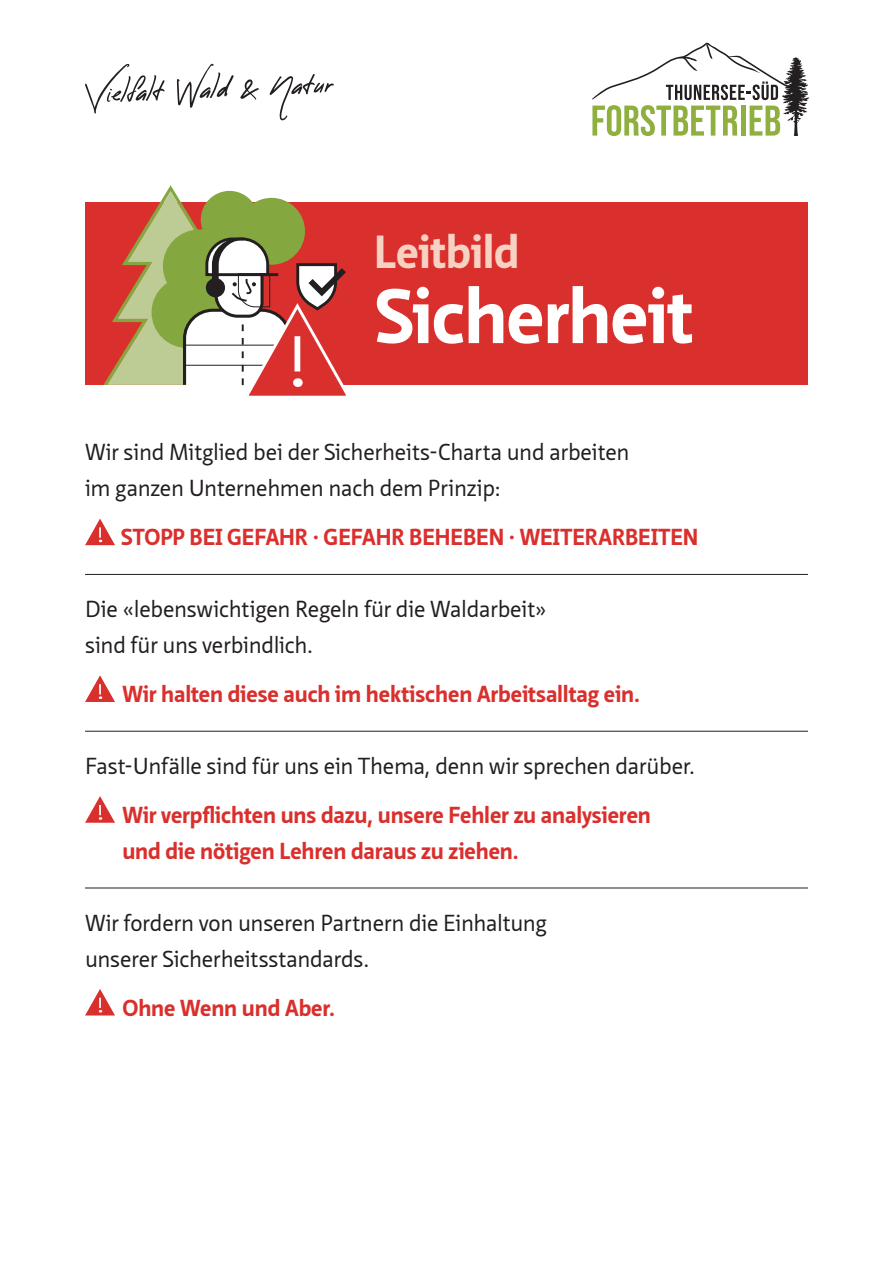
<style>
.page{position:relative;width:893px;height:1263px;background:#fff}
.page>*{position:absolute;margin:0;border:0;box-sizing:border-box;transform-origin:0 0}
.t1{font:700 75px "Neue Sans Pro";letter-spacing:-.015em;color:#fff}
.t2{font:700 45px "Neue Sans Pro";letter-spacing:-.005em;color:#f7d2c3}
.t3{font:22.5px/36px "Neue Sans Pro";letter-spacing:-.015em;color:#231f20}
.t4{font:700 22.5px/36px "Neue Sans Pro";letter-spacing:-.005em;color:#da302d}
</style>
<div class="page">
<svg style="left:592px;top:43px;width:217px;height:93px"></svg>
<svg style="left:85px;top:64px;width:80px;height:50px"></svg>
<svg style="left:177px;top:64px;width:57px;height:44px"></svg>
<svg style="left:240px;top:79px;width:19px;height:21px"></svg>
<svg style="left:269px;top:74px;width:65px;height:47px"></svg>
<div style="left:85px;top:202px;width:723px;height:183px;background:#da302d"></div>
<hr style="left:85px;top:574px;width:723px;height:1px;background:#231f20">
<hr style="left:85px;top:731px;width:723px;height:1px;background:#231f20">
<hr style="left:85px;top:888px;width:723px;height:1px;background:#231f20">
<svg style="left:85px;top:519px;width:30px;height:26px"></svg>
<svg style="left:85px;top:675px;width:30px;height:27px"></svg>
<svg style="left:85px;top:796px;width:30px;height:27px"></svg>
<svg style="left:85px;top:989px;width:30px;height:26px"></svg>
<svg style="left:103px;top:185px;width:243px;height:211px"></svg>
<h2 class="t2" style="left:374px;top:223px;width:147px">Leitbild</h2>
<h1 class="t1" style="left:374px;top:267px;width:321px">Sicherheit</h1>
<p class="t3" style="left:85px;top:434px;width:546px">Wir sind Mitglied bei der Sicherheits-Charta und arbeiten im ganzen Unternehmen nach dem Prinzip:</p>
<p class="t4" style="left:121px;top:519px;width:579px">STOPP BEI GEFAHR ∙ GEFAHR BEHEBEN ∙ WEITERARBEITEN</p>
<p class="t3" style="left:85px;top:591px;width:463px">Die «lebenswichtigen Regeln für die Waldarbeit» sind für uns verbindlich.</p>
<p class="t4" style="left:122px;top:676px;width:519px">Wir halten diese auch im hektischen Arbeitsalltag ein.</p>
<p class="t3" style="left:85px;top:748px;width:611px">Fast-Unfälle sind für uns ein Thema, denn wir sprechen darüber.</p>
<p class="t4" style="left:122px;top:796px;width:530px">Wir verpflichten uns dazu, unsere Fehler zu analysieren und die nötigen Lehren daraus zu ziehen.</p>
<p class="t3" style="left:85px;top:904px;width:463px">Wir fordern von unseren Partnern die Einhaltung unserer Sicherheitsstandards.</p>
<p class="t4" style="left:122px;top:989px;width:214px">Ohne Wenn und Aber.</p>
</div>
